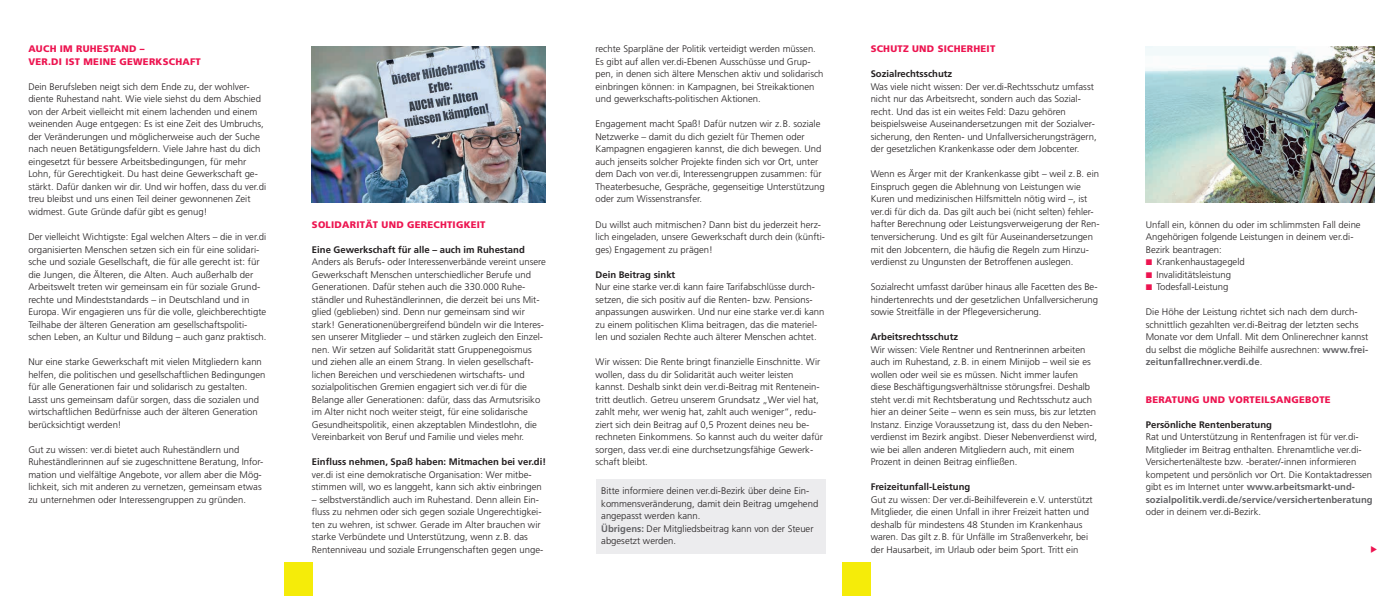
<style>
.page{position:relative;width:1393px;height:596px;background:#fff}
.page>*{position:absolute;margin:0;border:0;box-sizing:border-box;transform-origin:0 0}
.t1{font:300 9.5px/12.5px "Frutiger LT";color:#231f20}
.t2{font:700 9.5px "Frutiger LT";color:#231f20}
.t3{font:900 9.5px/12.5px "Frutiger LT";letter-spacing:.025em;color:#ed1450}
.s1{font-weight:700;color:#636366}
</style>
<div class="page">
<div style="left:284px;top:561px;width:28px;height:34px;background:#f5ec09"></div>
<div style="left:842px;top:561px;width:28px;height:34px;background:#f5ec09"></div>
<div style="left:595px;top:478px;width:230px;height:75px;background:#ececee"></div>
<img style="left:312px;top:46px;width:234px;height:156px">
<img style="left:1145px;top:46px;width:228px;height:156px">
<p class="t3" style="left:28px;top:43px;width:174px">AUCH IM RUHESTAND –<br>VER.DI IST MEINE GEWERKSCHAFT</p>
<p class="t1" style="left:28px;top:81px;width:239px">Dein Berufsleben neigt sich dem Ende zu, der wohlver&shy;diente Ruhestand naht. Wie viele siehst du dem Abschied von der Arbeit vielleicht mit einem lachenden und einem weinenden Auge entgegen: Es ist eine Zeit des Umbruchs, der Veränderungen und möglicherweise auch der Suche nach neuen Betätigungsfeldern. Viele Jahre hast du dich eingesetzt für bessere Arbeitsbedingungen, für mehr Lohn, für Gerechtigkeit. Du hast deine Gewerkschaft ge&shy;stärkt. Dafür danken wir dir. Und wir hoffen, dass du ver.di treu bleibst und uns einen Teil deiner gewonnenen Zeit widmest. Gute Gründe dafür gibt es genug!</p>
<p class="t1" style="left:28px;top:231px;width:240px">Der vielleicht Wichtigste: Egal welchen Alters – die in ver.di organisierten Menschen setzen sich ein für eine solidari&shy;sche und soziale Gesellschaft, die für alle gerecht ist: für die Jungen, die Älteren, die Alten. Auch außerhalb der Arbeitswelt treten wir gemeinsam ein für soziale Grund&shy;rechte und Mindeststandards – in Deutschland und in Europa. Wir engagieren uns für die volle, gleichberechtigte Teilhabe der älteren Generation am gesellschaftspoliti&shy;schen Leben, an Kultur und Bildung – auch ganz praktisch.</p>
<p class="t1" style="left:28px;top:356px;width:239px">Nur eine starke Gewerkschaft mit vielen Mitgliedern kann helfen, die politischen und gesellschaftlichen Bedingungen für alle Generationen fair und solidarisch zu gestalten.<br>Lasst uns gemeinsam dafür sorgen, dass die sozialen und wirtschaftlichen Bedürfnisse auch der älteren Generation berücksichtigt werden!</p>
<p class="t1" style="left:28px;top:443px;width:236px">Gut zu wissen: ver.di bietet auch Ruheständlern und Ruheständlerinnen auf sie zugeschnittene Beratung, Infor&shy;mation und vielfältige Angebote, vor allem aber die Mög&shy;lichkeit, sich mit anderen zu vernetzen, gemeinsam etwas zu unternehmen oder Interessengruppen zu gründen.</p>
<p class="t3" style="left:312px;top:218px;width:175px">SOLIDARITÄT UND GERECHTIGKEIT</p>
<p class="t2" style="left:312px;top:245px;width:214px">Eine Gewerkschaft für alle – auch im Ruhestand</p>
<p class="t1" style="left:312px;top:256px;width:235px">Anders als Berufs- oder Interessenverbände vereint unsere Gewerkschaft Menschen unterschiedlicher Berufe und Generationen. Dafür stehen auch die 330.000 Ruhe&shy;ständler und Ruheständlerinnen, die derzeit bei uns Mit&shy;glied (geblieben) sind. Denn nur gemeinsam sind wir stark! Generationenübergreifend bündeln wir die Interes&shy;sen unserer Mitglieder – und stärken zugleich den Einzel&shy;nen. Wir setzen auf Solidarität statt Gruppenegoismus und ziehen alle an einem Strang. In vielen gesellschaft - lichen Bereichen und verschiedenen wirtschafts- und sozialpolitischen Gremien engagiert sich ver.di für die Belange aller Generationen: dafür, dass das Armutsrisiko im Alter nicht noch weiter steigt, für eine solidarische Gesundheitspolitik, einen akzeptablen Mindestlohn, die Vereinbarkeit von Beruf und Familie und vieles mehr.</p>
<p class="t2" style="left:312px;top:458px;width:236px">Einfluss nehmen, Spaß haben: Mitmachen bei ver.di!</p>
<p class="t1" style="left:312px;top:468px;width:231px">ver.di ist eine demokratische Organisation: Wer mitbe&shy;stimmen will, wo es langgeht, kann sich aktiv einbringen</p>
<p class="t1" style="left:312px;top:493px;width:233px">– selbstverständlich auch im Ruhestand. Denn allein Ein&shy;fluss zu nehmen oder sich gegen soziale Ungerechtigkei&shy;ten zu wehren, ist schwer. Gerade im Alter brauchen wir starke Verbündete und Unterstützung, wenn z.B. das Rentenniveau und soziale Errungenschaften gegen unge-</p>
<p class="t1" style="left:595px;top:43px;width:229px">rechte Sparpläne der Politik verteidigt werden müssen.<br>Es gibt auf allen ver.di-Ebenen Ausschüsse und Grup&shy;pen, in denen sich ältere Menschen aktiv und solidarisch ein bringen können: in Kampagnen, bei Streikaktionen und gewerkschafts-politischen Aktionen.</p>
<p class="t1" style="left:595px;top:118px;width:231px">Engagement macht Spaß! Dafür nutzen wir z.B. soziale Netzwerke – damit du dich gezielt für Themen oder Kampagnen engagieren kannst, die dich bewegen. Und auch jenseits solcher Projekte finden sich vor Ort, unter dem Dach von ver.di, Interessengruppen zusammen: für Theaterbesuche, Gespräche, gegenseitige Unterstützung oder zum Wissenstransfer.</p>
<p class="t1" style="left:595px;top:218px;width:231px">Du willst auch mitmischen? Dann bist du jederzeit herz&shy;lich eingeladen, unsere Gewerkschaft durch dein (künfti&shy;ges) Engagement zu prägen!</p>
<p class="t2" style="left:595px;top:270px;width:81px">Dein Beitrag sinkt</p>
<p class="t1" style="left:595px;top:281px;width:230px">Nur eine starke ver.di kann faire Tarifabschlüsse durch&shy;setzen, die sich positiv auf die Renten- bzw. Pensions - anpassungen auswirken. Und nur eine starke ver.di kann zu einem politischen Klima beitragen, das die materiel&shy;len und sozialen Rechte auch älterer Menschen achtet.</p>
<p class="t1" style="left:595px;top:356px;width:229px">Wir wissen: Die Rente bringt finanzielle Einschnitte. Wir wollen, dass du dir Solidarität auch weiter leisten kannst. Deshalb sinkt dein ver.di-Beitrag mit Rentenein&shy;tritt deutlich. Getreu unserem Grundsatz „Wer viel hat, zahlt mehr, wer wenig hat, zahlt auch weniger“, redu&shy;ziert sich dein Beitrag auf 0,5 Prozent deines neu be&shy;rechneten Einkommens. So kannst auch du weiter dafür sorgen, dass ver.di eine durchsetzungsfähige Gewerk&shy;schaft bleibt.</p>
<p class="t1" style="left:601px;top:485px;width:218px">Bitte informiere deinen ver.di-Bezirk über deine Ein&shy;kommensveränderung, damit dein Beitrag umgehend angepasst werden kann.<br><span class="s1">Übrigens:</span> Der Mitgliedsbeitrag kann von der Steuer abgesetzt werden.</p>
<p class="t3" style="left:870px;top:43px;width:126px">SCHUTZ UND SICHERHEIT</p>
<p class="t2" style="left:870px;top:70px;width:83px">Sozialrechtsschutz</p>
<p class="t1" style="left:870px;top:81px;width:228px">Was viele nicht wissen: Der ver.di-Rechtsschutz umfasst nicht nur das Arbeitsrecht, sondern auch das Sozial&shy;recht. Und das ist ein weites Feld: Dazu gehören beispielsweise Auseinandersetzungen mit der Sozialver&shy;sicherung, den Renten- und Unfallversicherungsträgern, der gesetzlichen Krankenkasse oder dem Jobcenter.</p>
<p class="t1" style="left:870px;top:168px;width:230px">Wenn es Ärger mit der Krankenkasse gibt – weil z.B. ein Einspruch gegen die Ablehnung von Leistungen wie Kuren und medizinischen Hilfsmitteln nötig wird –, ist ver.di für dich da. Das gilt auch bei (nicht selten) fehler&shy;hafter Berechnung oder Leistungsverweigerung der Ren&shy;tenversicherung. Und es gilt für Auseinandersetzungen mit den Jobcentern, die häufig die Regeln zum Hinzu&shy;verdienst zu Ungunsten der Betroffenen auslegen.</p>
<p class="t1" style="left:870px;top:281px;width:229px;text-align:justify">Sozialrecht umfasst darüber hinaus alle Facetten des Be&shy;hindertenrechts und der gesetzlichen Unfallversicherung sowie Streitfälle in der Pflegeversicherung.</p>
<p class="t2" style="left:870px;top:333px;width:89px">Arbeitsrechtsschutz</p>
<p class="t1" style="left:870px;top:343px;width:228px">Wir wissen: Viele Rentner und Rentnerinnen arbeiten auch im Ruhestand, z.B. in einem Minijob – weil sie es wollen oder weil sie es müssen. Nicht immer laufen diese Beschäftigungsverhältnisse störungsfrei. Deshalb steht ver.di mit Rechtsberatung und Rechtsschutz auch hier an deiner Seite – wenn es sein muss, bis zur letzten Instanz. Einzige Voraussetzung ist, dass du den Neben&shy;verdienst im Bezirk angibst. Dieser Nebenverdienst wird, wie bei allen anderen Mitgliedern auch, mit einem Prozent in deinen Beitrag einfließen.</p>
<p class="t2" style="left:870px;top:483px;width:101px">Freizeitunfall-Leistung</p>
<p class="t1" style="left:870px;top:493px;width:223px">Gut zu wissen: Der ver.di-Beihilfeverein e.V. unterstützt Mitglieder, die einen Unfall in ihrer Freizeit hatten und deshalb für mindestens 48 Stunden im Krankenhaus waren. Das gilt z.B. für Unfälle im Straßenverkehr, bei der Hausarbeit, im Urlaub oder beim Sport. Tritt ein</p>
<p class="t1" style="left:1145px;top:218px;width:216px">Unfall ein, können du oder im schlimmsten Fall deine</p>
<p class="t1" style="left:1145px;top:231px;width:209px">Angehörigen folgende Leistungen in deinem ver.di-</p>
<p class="t1" style="left:1145px;top:243px;width:78px">Bezirk beantragen:</p>
<p class="t1" style="left:1156px;top:256px;width:90px">Krankenhaustagegeld</p>
<p class="t1" style="left:1156px;top:268px;width:76px">Invaliditätsleistung</p>
<p class="t1" style="left:1156px;top:281px;width:73px">Todesfall-Leistung</p>
<p class="t1" style="left:1145px;top:306px;width:224px">Die Höhe der Leistung richtet sich nach dem durch&shy;schnittlich gezahlten ver.di-Beitrag der letzten sechs Monate vor dem Unfall. Mit dem Onlinerechner kannst du selbst die mögliche Beihilfe ausrechnen: <span class="s1">www.frei&shy;zeitunfallrechner.verdi.de</span>.</p>
<p class="t3" style="left:1145px;top:393px;width:186px">BERATUNG UND VORTEILSANGEBOTE</p>
<p class="t2" style="left:1145px;top:420px;width:128px">Persönliche Rentenberatung</p>
<p class="t1" style="left:1145px;top:431px;width:228px">Rat und Unterstützung in Rentenfragen ist für ver.di-Mitglieder im Beitrag enthalten. Ehrenamtliche ver.di-Versichertenälteste bzw. -berater/-innen informieren kompetent und persönlich vor Ort. Die Kontaktadressen gibt es im Internet unter <span class="s1">www.arbeitsmarkt-und&shy;sozialpolitik.verdi.de/service/versichertenberatung</span></p>
<p class="t1" style="left:1145px;top:506px;width:117px">oder in deinem ver.di-Bezirk.</p>
</div>
